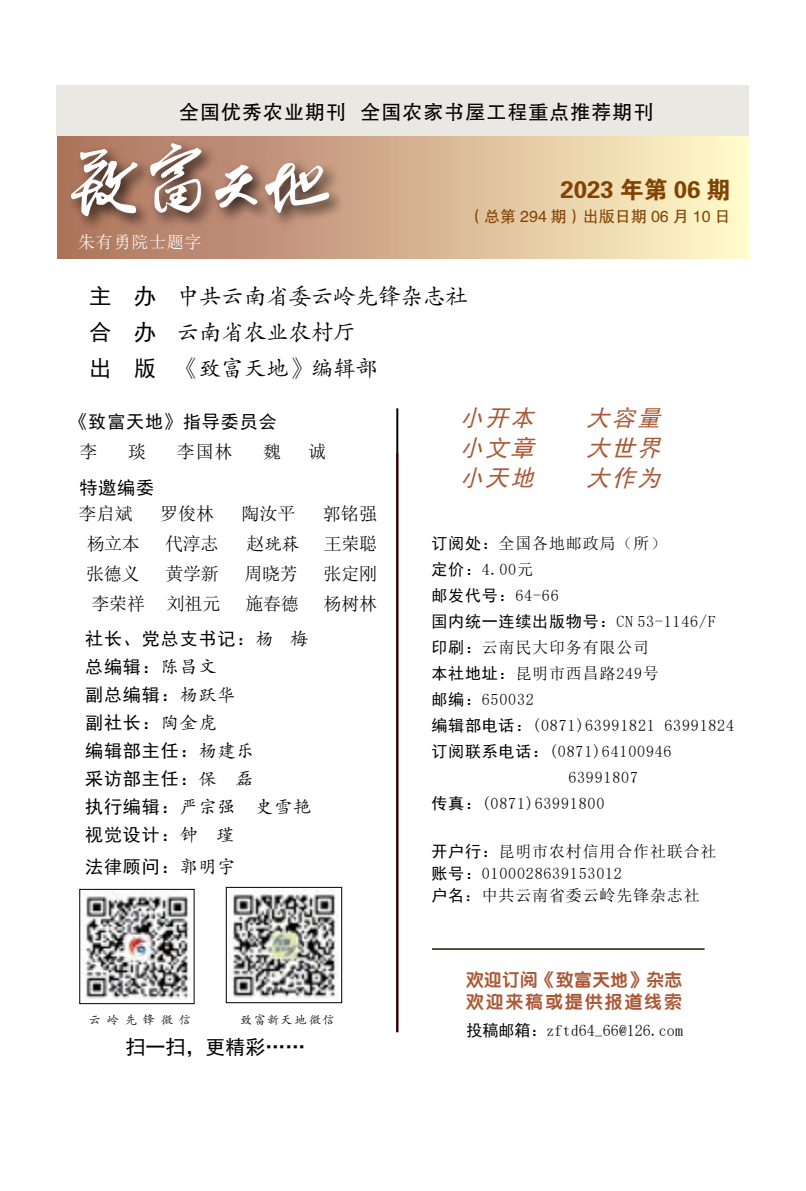
<style>
.page{position:relative;width:806px;height:1191px;background:#fff}
.page>*{position:absolute;margin:0;border:0;box-sizing:border-box;transform-origin:0 0}
.t1{font:24px "FZDHTK GBK1 0";color:#814203}
.t2{font:italic 23px "Sim Hei";color:#aa5a38}
.t3{font:22.4px/36.4px "FZKTK GBK1 0";color:#000}
.t4{font:22.4px/36.4px "Sim Hei";color:#000;text-align:justify}
.t5{font:20px "FZHTJW GB1 0";letter-spacing:.05em;color:#000}
.t6{font:20px "Sim Hei";color:#000}
.t7{font:18px/28px "Sim Hei";letter-spacing:.05em;color:#000}
.t8{font:18px "Sim Sun";letter-spacing:-.015em;color:#000}
.t9{font:18px/22px "FZY4 JW GB1 0";letter-spacing:.1em;color:#aa5a38}
.t10{font:18px "FZKTK GBK1 0";letter-spacing:.05em;color:#000}
.t11{font:17px "Sim Sun";letter-spacing:.04em;color:#fff}
.t12{font:16px/22px "Sim Sun";letter-spacing:.05em;color:#000}
.t13{font:16px/26px "Sim Hei";letter-spacing:.05em;color:#000}
.t14{font:16px "Sim Sun";color:#000}
.t15{font:16px "FZHTJW GB1 0";color:#814203}
.t16{font:12px "FZKTK GBK1 0";letter-spacing:.125em;color:#000}
.t17{font:12px "FZKTK GBK1 0";letter-spacing:.195em;color:#000}
.s1{font-family:"Sim Sun"}
.s2{font-family:"FZKTK GBK1 0"}
.s3{font-family:"Sim Hei"}
</style>
<div class="page">
<div style="left:57px;top:85px;width:691px;height:51px;background:#e9e8e2"></div>
<div style="left:57px;top:136px;width:691px;height:122px;background:linear-gradient(to right,#a96c5a,#fff8c9)"></div>
<div style="left:66px;top:139px;width:280px;height:94px;background:#000;opacity:.75"></div>
<svg style="left:71px;top:148px;width:68px;height:68px"></svg>
<svg style="left:265px;top:162px;width:64px;height:51px"></svg>
<svg style="left:214px;top:165px;width:44px;height:45px"></svg>
<svg style="left:149px;top:143px;width:53px;height:70px"></svg>
<img style="left:82px;top:891px;width:109px;height:109px">
<div style="left:79px;top:889px;width:115px;height:115px;border:1px solid #000"></div>
<img style="left:228px;top:890px;width:110px;height:109px">
<div style="left:226px;top:887px;width:116px;height:116px;border:1px solid #000"></div>
<hr style="left:432px;top:948px;width:272px;height:1px;background:#000">
<hr style="left:396px;top:408px;width:2px;height:624px;background:#000">
<p class="t5" style="left:179px;top:101px;width:476px">全国优秀农业期刊 全国农家书屋工程重点推荐期刊</p>
<p class="t11" style="left:78px;top:234px;width:125px">朱有勇院士题字</p>
<h1 class="t1" style="left:560px;top:176px;width:171px">2023 年第 06 期</h1>
<p class="t15" style="left:468px;top:207px;width:264px">（总第 294 期）出版日期 06 月 10 日</p>
<h3 class="t4" style="left:89px;top:277px;width:69px">主 办合 办出 版</h3>
<h3 class="t3" style="left:177px;top:278px;width:292px">中共云南省委云岭先锋杂志社云南省农业农村厅<br>《致富天地》编辑部</h3>
<p class="t7" style="left:69px;top:408px;width:209px">《致富天地》指导委员会</p>
<p class="t8" style="left:79px;top:443px;width:19px">李</p>
<p class="t8" style="left:128px;top:443px;width:19px">琰</p>
<p class="t8" style="left:177px;top:443px;width:57px">李国林</p>
<p class="t8" style="left:263px;top:443px;width:19px">魏</p>
<p class="t8" style="left:308px;top:443px;width:19px">诚</p>
<p class="t7" style="left:79px;top:474px;width:76px">特邀编委</p>
<p class="t8" style="left:79px;top:505px;width:56px">李启斌</p>
<p class="t8" style="left:160px;top:505px;width:56px">罗俊林</p>
<p class="t8" style="left:241px;top:505px;width:56px">陶汝平</p>
<p class="t8" style="left:322px;top:505px;width:56px">郭铭强</p>
<p class="t8" style="left:87px;top:535px;width:55px">杨立本</p>
<p class="t8" style="left:165px;top:535px;width:55px">代淳志</p>
<p class="t10" style="left:246px;top:534px;width:55px"><span class="s1">赵</span>珖菻</p>
<p class="t8" style="left:324px;top:535px;width:55px">王荣聪</p>
<p class="t8" style="left:86px;top:565px;width:55px">张德义</p>
<p class="t8" style="left:165px;top:565px;width:55px">黄学新</p>
<p class="t8" style="left:244px;top:565px;width:55px">周晓芳</p>
<p class="t8" style="left:323px;top:565px;width:55px">张定刚</p>
<p class="t8" style="left:91px;top:595px;width:130px">李荣祥 刘祖元</p>
<p class="t8" style="left:245px;top:595px;width:55px">施春德</p>
<p class="t8" style="left:323px;top:595px;width:55px">杨树林</p>
<p class="t7" style="left:85px;top:624px;width:224px">社长、党总支书记：<span class="s2">杨 梅</span>总编辑：<span class="s2">陈昌文<br></span>副总编辑：<span class="s2">杨跃华<br></span>副社长：<span class="s2">陶金虎<br></span>编辑部主任：<span class="s2">杨建乐<br></span>采访部主任：<span class="s2">保 磊</span></p>
<p class="t10" style="left:85px;top:797px;width:227px"><span class="s3">执行编辑：</span>严宗强 史雪艳</p>
<p class="t7" style="left:85px;top:818px;width:152px;line-height:32px">视觉设计：<span class="s2">钟 瑾</span>法律顾问：<span class="s2">郭明宇</span></p>
<p class="t17" style="left:89px;top:1013px;width:103px">云岭先锋微信</p>
<p class="t16" style="left:240px;top:1013px;width:95px">致富新天地微信</p>
<p class="t6" style="left:125px;top:1036px;width:181px">扫一扫，更精彩……</p>
<h2 class="t2" style="left:459px;top:406px;width:81px">小开本</h2>
<h2 class="t2" style="left:586px;top:406px;width:81px">大容量</h2>
<h2 class="t2" style="left:459px;top:436px;width:81px">小文章</h2>
<h2 class="t2" style="left:586px;top:436px;width:81px">大世界</h2>
<h2 class="t2" style="left:459px;top:466px;width:81px">小天地</h2>
<h2 class="t2" style="left:586px;top:466px;width:81px">大作为</h2>
<p class="t12" style="left:431px;top:530px;width:236px;line-height:26px"><span class="s3">订阅处：</span>全国各地邮政局（所）<span class="s3">定价：</span>4.00元</p>
<p class="t13" style="left:431px;top:582px;width:286px">邮发代号：<span class="s1">64-66<br></span>国内统一连续出版物号：<span class="s1">CN 53-1146/F</span></p>
<p class="t12" style="left:431px;top:636px;width:219px"><span class="s3">印刷：</span>云南民大印务有限公司</p>
<p class="t12" style="left:431px;top:662px;width:229px"><span class="s3">本社地址：</span>昆明市西昌路249号</p>
<p class="t12" style="left:431px;top:688px;width:104px"><span class="s3">邮编：</span>650032</p>
<p class="t12" style="left:431px;top:714px;width:304px"><span class="s3">编辑部电话：</span>(0871)63991821 63991824</p>
<p class="t12" style="left:431px;top:740px;width:241px"><span class="s3">订阅联系电话：</span>(0871)64100946</p>
<p class="t12" style="left:568px;top:766px;width:71px">63991807</p>
<p class="t12" style="left:431px;top:792px;width:174px"><span class="s3">传真：</span>(0871)63991800</p>
<p class="t12" style="left:431px;top:840px;width:286px"><span class="s3">开户行：</span>昆明市农村信用合作社联合社<span class="s3">账号：</span>0100028639153012<br><span class="s3">户名</span>：中共云南省委云岭先锋杂志社</p>
<p class="t9" style="left:465px;top:969px;width:218px">欢迎订阅《致富天地》杂志欢迎来稿或提供报道线索</p>
<p class="t14" style="left:466px;top:1022px;width:217px"><span class="s3">投稿邮箱：</span>zftd64-66@126.com</p>
</div>
